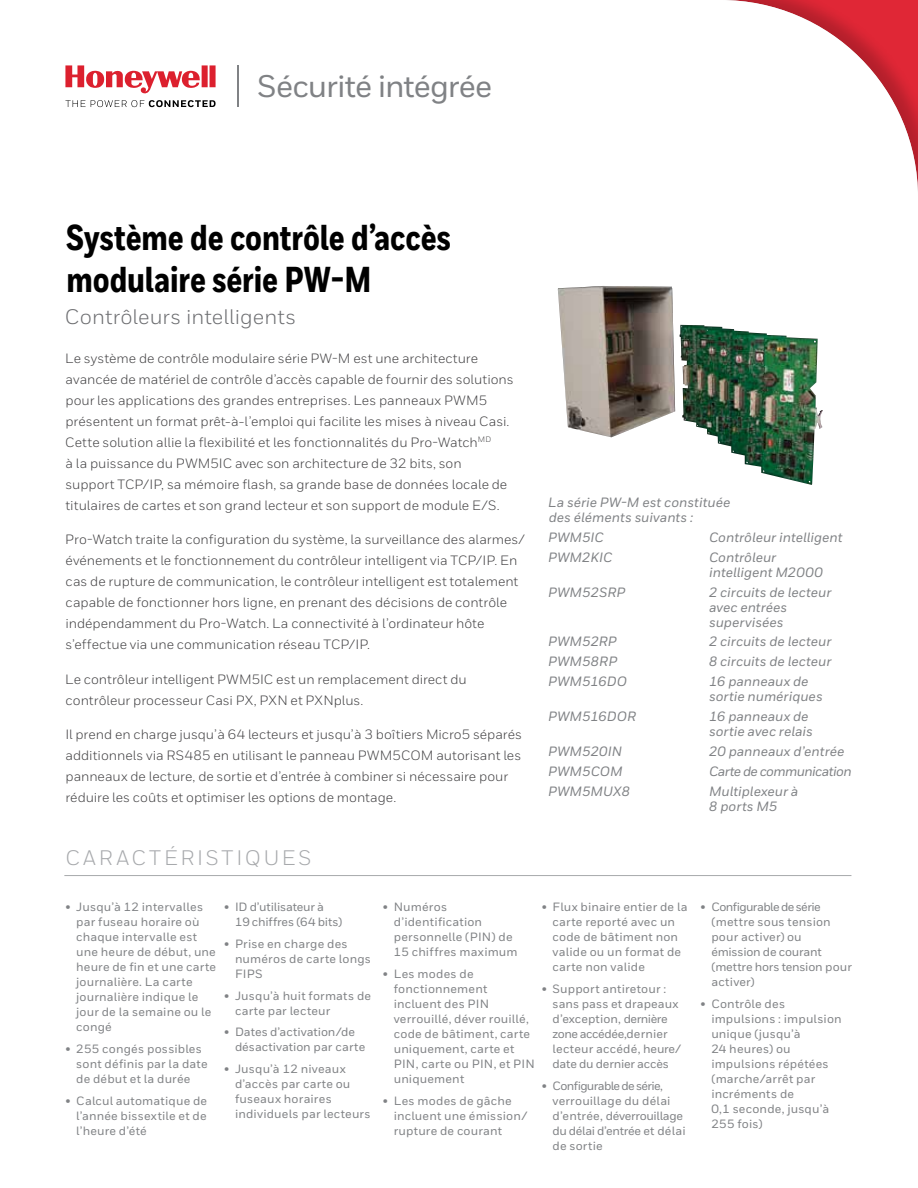
<style>
.page{position:relative;width:918px;height:1188px;background:#fff}
.page>*{position:absolute;margin:0;border:0;box-sizing:border-box;transform-origin:0 0}
.t1{font:800 36px/42px "Honeywell Cond";letter-spacing:-.005em;color:#000}
.t2{font:500 31.2px "Honeywell Sans";letter-spacing:-.03em;color:#808285}
.t3{font:21px "Honeywell Sans";letter-spacing:.005em;color:#6d6e71}
.t4{font:21px "Honeywell Sans";letter-spacing:.14em;color:#a7a9ac}
.t5{font:13.5px/21px "Honeywell Sans";color:#414042}
.t6{font:italic 500 13.5px/15px "Honeywell Sans";color:#808285}
.t7{font:italic 500 13.5px "Honeywell Sans";letter-spacing:-.045em;color:#808285}
.t8{font:500 12px/15px "Honeywell Sans";letter-spacing:.01em;color:#808285}
.t9{font:500 12px/15px "Honeywell Sans";letter-spacing:-.01em;color:#808285}
.t10{font:500 12px/15px "Honeywell Sans";letter-spacing:-.02em;color:#808285}
.t11{font:500 12px/15px "Honeywell Sans";letter-spacing:-.015em;color:#808285}
</style>
<div class="page">
<svg style="left:65px;top:65px;width:151px;height:29px"></svg>
<svg style="left:65px;top:100px;width:151px;height:7px"></svg>
<hr style="left:237px;top:65px;width:2px;height:42px;background:#808285">
<div style="left:333px;top:0;width:585px;height:585px;background:#000;opacity:.2"></div>
<hr style="left:64px;top:875px;width:787px;height:1px;background:#a7a9ac">
<h2 class="t2" style="left:257px;top:68px;width:236px">Sécurité intégrée</h2>
<h1 class="t1" style="left:66px;top:218px;width:386px">Système de contrôle d’accès modulaire série PW-M</h1>
<h3 class="t3" style="left:65px;top:304px;width:233px">Contrôleurs intelligents</h3>
<p class="t5" style="left:65px;top:348px;width:450px">Le système de contrôle modulaire série PW-M est une architecture avancée de matériel de contrôle d’accès capable de fournir des solutions pour les applications des grandes entreprises. Les panneaux PWM5 présentent un format prêt-à-l’emploi qui facilite les mises à niveau Casi.<br>Cette solution allie la flexibilité et les fonctionnalités du Pro-Watch<sup>MD<br></sup>à la puissance du PWM5IC avec son architecture de 32 bits, son support TCP/IP, sa mémoire flash, sa grande base de données locale de titulaires de cartes et son grand lecteur et son support de module E/S.</p>
<p class="t5" style="left:65px;top:529px;width:461px">Pro-Watch traite la configuration du système, la surveillance des alarmes/ événements et le fonctionnement du contrôleur intelligent via TCP/IP. En cas de rupture de communication, le contrôleur intelligent est totalement capable de fonctionner hors ligne, en prenant des décisions de contrôle indépendamment du Pro-Watch. La connectivité à l’ordinateur hôte s’effectue via une communication réseau TCP/IP.</p>
<p class="t5" style="left:65px;top:669px;width:403px">Le contrôleur intelligent PWM5IC est un remplacement direct du contrôleur processeur Casi PX, PXN et PXNplus.</p>
<p class="t5" style="left:65px;top:724px;width:458px">Il prend en charge jusqu’à 64 lecteurs et jusqu’à 3 boîtiers Micro5 séparés additionnels via RS485 en utilisant le panneau PWM5COM autorisant les panneaux de lecture, de sortie et d’entrée à combiner si nécessaire pour réduire les coûts et optimiser les options de montage.</p>
<h3 class="t4" style="left:65px;top:845px;width:248px">CARACTÉRISTIQUES</h3>
<p class="t6" style="left:548px;top:495px;width:184px">La série PW-M est constituée des éléments suivants :</p>
<p class="t6" style="left:548px;top:530px;width:57px">PWM5IC</p>
<p class="t6" style="left:709px;top:530px;width:135px">Contrôleur intelligent</p>
<p class="t6" style="left:548px;top:550px;width:66px">PWM2KIC</p>
<p class="t6" style="left:709px;top:550px;width:115px">Contrôleur intelligent M2000</p>
<p class="t6" style="left:548px;top:585px;width:79px">PWM52SRP</p>
<p class="t6" style="left:709px;top:585px;width:124px">2 circuits de lecteur avec entrées supervisées</p>
<p class="t6" style="left:548px;top:634px;width:70px">PWM52RP</p>
<p class="t6" style="left:709px;top:634px;width:124px">2 circuits de lecteur</p>
<p class="t6" style="left:548px;top:654px;width:71px">PWM58RP</p>
<p class="t6" style="left:709px;top:654px;width:124px">8 circuits de lecteur</p>
<p class="t6" style="left:548px;top:674px;width:81px">PWM516DO</p>
<p class="t6" style="left:709px;top:674px;width:115px">16 panneaux de sortie numériques</p>
<p class="t6" style="left:548px;top:709px;width:89px">PWM516DOR</p>
<p class="t6" style="left:709px;top:709px;width:105px">16 panneaux de sortie avec relais</p>
<p class="t6" style="left:548px;top:744px;width:75px">PWM520IN</p>
<p class="t6" style="left:709px;top:744px;width:137px">20 panneaux d’entrée</p>
<p class="t6" style="left:548px;top:764px;width:76px">PWM5COM</p>
<p class="t7" style="left:709px;top:763px;width:144px">Carte de communication</p>
<p class="t6" style="left:548px;top:784px;width:83px">PWM5MUX8</p>
<p class="t6" style="left:709px;top:784px;width:91px">Multiplexeur à<br>8 ports M5</p>
<p class="t8" style="left:76px;top:900px;width:141px;text-indent:-11px">• Jusqu’à 12 intervalles par fuseau horaire où chaque intervalle est une heure de début, une heure de fin et une carte journalière. La carte journalière indique le jour de la semaine ou le congé</p>
<p class="t8" style="left:76px;top:1042px;width:133px;text-indent:-11px">• 255 congés possibles sont définis par la date de début et la durée</p>
<p class="t8" style="left:76px;top:1093px;width:132px;text-align:justify;text-indent:-11px">• Calcul automatique de l’année bissextile et de l’heure d’été</p>
<p class="t11" style="left:235px;top:900px;width:109px;text-indent:-11px">• ID d’utilisateur à<br>19 chiffres (64 bits)</p>
<p class="t8" style="left:235px;top:936px;width:138px;text-indent:-11px">• Prise en charge des numéros de carte longs<br>FIPS</p>
<p class="t8" style="left:235px;top:988px;width:138px;text-indent:-11px">• Jusqu’à huit formats de carte par lecteur</p>
<p class="t8" style="left:235px;top:1025px;width:132px;text-indent:-11px">• Dates d’activation/de désactivation par carte</p>
<p class="t8" style="left:235px;top:1062px;width:137px;text-indent:-11px">• Jusqu’à 12 niveaux d’accès par carte ou fuseaux horaires individuels par lecteurs</p>
<p class="t8" style="left:394px;top:900px;width:125px;text-indent:-11px">• Numéros d’identification personnelle (PIN) de<br>15 chiffres maximum</p>
<p class="t8" style="left:394px;top:966px;width:143px;text-indent:-11px">• Les modes de fonctionnement incluent des PIN verrouillé, déver rouillé, code de bâtiment, carte uniquement, carte et<br>PIN, carte ou PIN, et PIN uniquement</p>
<p class="t8" style="left:394px;top:1093px;width:135px;text-indent:-11px">• Les modes de gâche incluent une émission/ rupture de courant</p>
<p class="t8" style="left:553px;top:900px;width:137px;text-indent:-11px">• Flux binaire entier de la carte reporté avec un code de bâtiment non valide ou un format de carte non valide</p>
<p class="t8" style="left:553px;top:981px;width:130px;text-indent:-11px">• Support antiretour : sans pass et drapeaux d’exception, dernière zone accédée,dernier lecteur accédé, heure/ date du dernier accès</p>
<p class="t10" style="left:553px;top:1078px;width:135px;text-indent:-11px">• Configurable de série, verrouillage du délai d’entrée, déverrouillage du délai d’entrée et délai de sortie</p>
<p class="t9" style="left:711px;top:900px;width:142px;text-indent:-11px">• Configurable de série (mettre sous tension pour activer) ou émission de courant (mettre hors tension pour activer)</p>
<p class="t8" style="left:711px;top:996px;width:132px;text-indent:-11px">• Contrôle des impulsions : impulsion unique (jusqu’à<br>24 heures) ou impulsions répétées (marche/arrêt par incréments de<br>0,1 seconde, jusqu’à<br>255 fois)</p>
</div>
